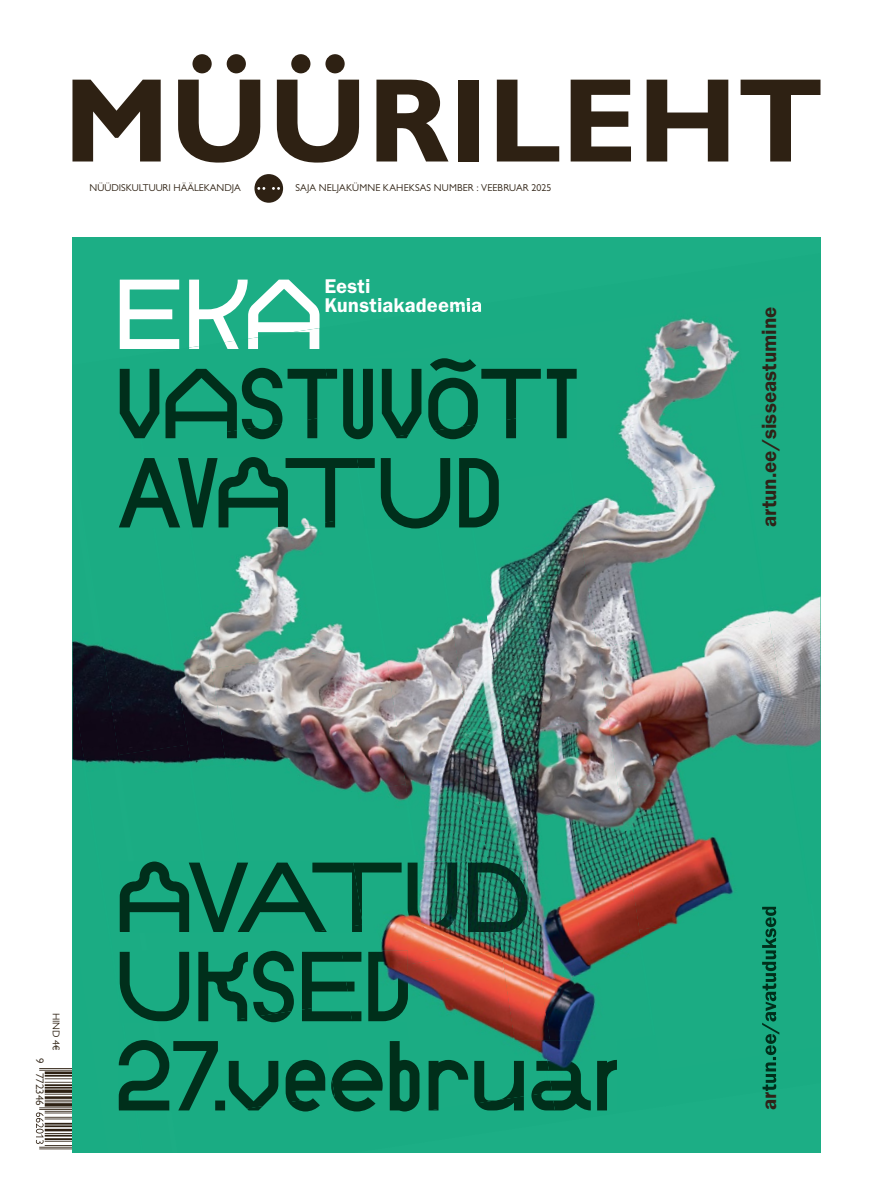
<style>
.page{position:relative;width:893px;height:1191px;background:#fff}
.page>*{position:absolute;margin:0;border:0;box-sizing:border-box;transform-origin:0 0}
.t1{font:21px "Franklin Gothic URW Dem";color:#2f2318}
.t2{font:20.5px/18.5px "Franklin Gothic URW Dem";letter-spacing:.005em;color:#fff}
.t3{font:11px "Gill Sans MT Pro";color:#2e2113}
.t4{font:10px "Gill Sans MT Pro";letter-spacing:.005em;color:#2e2113}
</style>
<div class="page">
<svg style="left:254px;top:174px;width:29px;height:29px"></svg>
<svg style="left:72px;top:80px;width:89px;height:81px"></svg>
<svg style="left:178px;top:54px;width:82px;height:109px"></svg>
<svg style="left:277px;top:54px;width:82px;height:109px"></svg>
<svg style="left:376px;top:80px;width:72px;height:81px"></svg>
<div style="left:458px;top:80px;width:21px;height:81px;background:#2e2113"></div>
<svg style="left:497px;top:80px;width:62px;height:81px"></svg>
<svg style="left:571px;top:80px;width:60px;height:81px"></svg>
<svg style="left:647px;top:80px;width:81px;height:81px"></svg>
<svg style="left:741px;top:80px;width:79px;height:81px"></svg>
<svg style="left:36px;top:1068px;width:36px;height:82px"></svg>
<div style="left:72px;top:237px;width:748px;height:916px;background:#1cae85"></div>
<img style="left:654px;top:318px;width:73px;height:21px">
<img style="left:72px;top:641px;width:83px;height:103px">
<img style="left:618px;top:339px;width:109px;height:141px">
<img style="left:727px;top:335px;width:45px;height:79px">
<img style="left:155px;top:656px;width:57px;height:105px">
<img style="left:191px;top:528px;width:154px;height:141px">
<img style="left:406px;top:528px;width:32px;height:333px">
<img style="left:550px;top:513px;width:47px;height:204px">
<img style="left:438px;top:543px;width:112px;height:497px">
<img style="left:576px;top:480px;width:178px;height:167px">
<img style="left:754px;top:596px;width:66px;height:152px">
<img style="left:72px;top:680px;width:71px;height:430px">
<img style="left:212px;top:642px;width:194px;height:142px">
<img style="left:597px;top:621px;width:194px;height:141px">
<img style="left:118px;top:744px;width:87px;height:117px">
<img style="left:504px;top:717px;width:141px;height:263px">
<img style="left:328px;top:784px;width:88px;height:70px">
<img style="left:618px;top:762px;width:116px;height:168px">
<img style="left:72px;top:917px;width:36px;height:193px">
<img style="left:406px;top:854px;width:11px;height:7px">
<img style="left:381px;top:933px;width:120px;height:17px">
<img style="left:408px;top:950px;width:107px;height:90px">
<img style="left:639px;top:903px;width:141px;height:132px">
<img style="left:541px;top:964px;width:114px;height:76px">
<img style="left:401px;top:1036px;width:23px;height:76px">
<img style="left:596px;top:1035px;width:59px;height:5px">
<img style="left:120px;top:367px;width:204px;height:72px">
<img style="left:324px;top:358px;width:216px;height:81px">
<img style="left:540px;top:368px;width:37px;height:71px">
<img style="left:156px;top:416px;width:181px;height:23px">
<img style="left:372px;top:413px;width:182px;height:26px">
<img style="left:119px;top:457px;width:237px;height:71px">
<img style="left:356px;top:458px;width:143px;height:70px">
<img style="left:261px;top:516px;width:110px;height:12px">
<img style="left:120px;top:861px;width:233px;height:72px">
<img style="left:353px;top:861px;width:174px;height:72px">
<img style="left:294px;top:924px;width:74px;height:9px">
<img style="left:120px;top:950px;width:221px;height:72px">
<img style="left:341px;top:950px;width:67px;height:72px">
<img style="left:187px;top:1002px;width:167px;height:20px">
<img style="left:119px;top:1040px;width:207px;height:71px">
<img style="left:331px;top:1040px;width:212px;height:71px">
<img style="left:543px;top:1040px;width:74px;height:71px">
<img style="left:192px;top:1095px;width:147px;height:16px">
<img style="left:410px;top:1091px;width:147px;height:20px">
<img style="left:762px;top:906px;width:17px;height:185px">
<img style="left:430px;top:304px;width:51px;height:8px">
<svg style="left:189px;top:328px;width:130px;height:21px"></svg>
<p class="t4" style="left:90px;top:182px;width:153px">NÜÜDISKULTUURI HÄÄLEKANDJA</p>
<p class="t4" style="left:296px;top:182px;width:257px">SAJA NELJAKÜMNE KAHEKSAS NUMBER : VEEBRUAR 2025</p>
<h2 class="t2" style="left:324px;top:277px;width:159px">Eesti<br>Kunstiakadeemia</h2>
<p class="t3" style="left:46px;top:1058px;width:49px;rotate:90deg">9 772346</p>
<p class="t4" style="left:62px;top:1012px;width:39px;rotate:90deg">HIND 4€</p>
<h1 class="t1" style="left:756px;top:527px;width:222px;rotate:-90deg">artun.ee/sisseastumine</h1>
</div>
